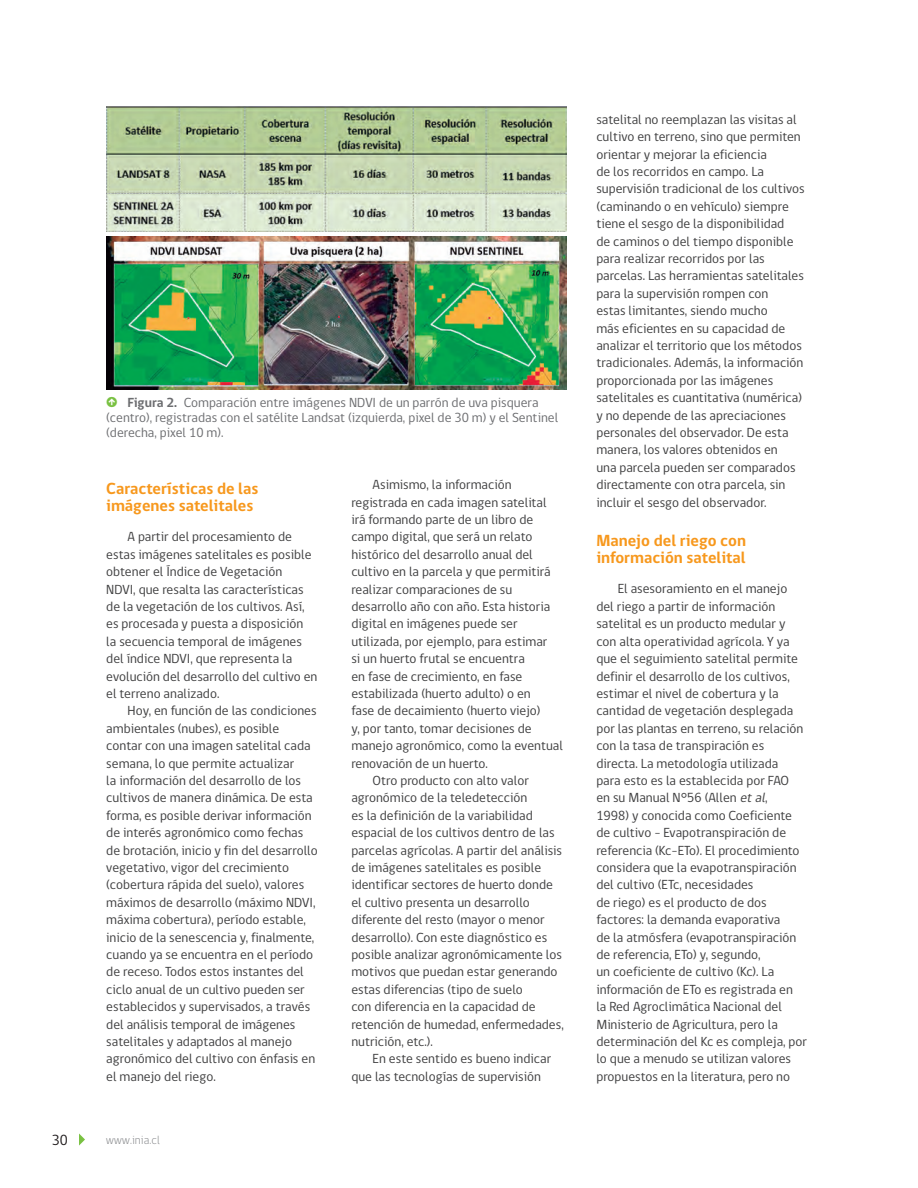
<style>
.page{position:relative;width:918px;height:1188px;background:#fff}
.page>*{position:absolute;margin:0;border:0;box-sizing:border-box;transform-origin:0 0}
.TXTGRAL_subtitulo{font:700 16.5px/17.4px "gob CL";color:#f7981d}
.t1{font:15px "gob CL";color:#231f20}
.TXTGRAL_texto{font:13.5px/17.4px "gob CL";color:#3e3e3f}
.FIGURAS_texto{font:13.5px/15px "gob CL";color:#6c6d70}
.t2{font:300 12px "gob CL";letter-spacing:.01em;color:#808285}
.s1{font-family:"Klavika Arrows";font-weight:700;font-size:15px;color:#79c142}
.s2{font-weight:700}
.s3{font-style:italic}
</style>
<div class="page">
<svg style="left:79px;top:1134px;width:6px;height:12px"></svg>
<img style="left:106px;top:106px;width:461px;height:126px">
<img style="left:106px;top:237px;width:461px;height:152px">
<p class="FIGURAS_texto" style="left:106px;top:395px;width:453px"><span class="s1">W</span> <span class="s2">Figura 2.</span> Comparación entre imágenes NDVI de un parrón de uva pisquera (centro), registradas con el satélite Landsat (izquierda, pixel de 30 m) y el Sentinel (derecha, pixel 10 m).</p>
<p class="TXTGRAL_subtitulo" style="left:106px;top:480px;width:154px">Características de las imágenes satelitales</p>
<p class="TXTGRAL_texto" style="left:106px;top:528px;width:213px;text-indent:21px">A partir del procesamiento de estas imágenes satelitales es posible obtener el Índice de Vegetación<br>NDVI, que resalta las características de la vegetación de los cultivos. Así, es procesada y puesta a disposición<br>la secuencia temporal de imágenes del índice NDVI, que representa la evolución del desarrollo del cultivo en el terreno analizado.</p>
<p class="TXTGRAL_texto" style="left:106px;top:702px;width:213px;text-indent:21px">Hoy, en función de las condiciones ambientales (nubes), es posible contar con una imagen satelital cada semana, lo que permite actualizar<br>la información del desarrollo de los cultivos de manera dinámica. De esta forma, es posible derivar información de interés agronómico como fechas de brotación, inicio y fin del desarrollo vegetativo, vigor del crecimiento (cobertura rápida del suelo), valores máximos de desarrollo (máximo NDVI, máxima cobertura), período estable, inicio de la senescencia y, finalmente, cuando ya se encuentra en el período de receso. Todos estos instantes del ciclo anual de un cultivo pueden ser establecidos y supervisados, a través del análisis temporal de imágenes satelitales y adaptados al manejo agronómico del cultivo con énfasis en el manejo del riego.</p>
<p class="t1" style="left:52px;top:1130px;width:18px">30</p>
<p class="t2" style="left:106px;top:1132px;width:55px">www.inia.cl</p>
<p class="TXTGRAL_texto" style="left:351px;top:476px;width:213px;text-indent:21px">Asimismo, la información registrada en cada imagen satelital irá formando parte de un libro de campo digital, que será un relato histórico del desarrollo anual del cultivo en la parcela y que permitirá realizar comparaciones de su desarrollo año con año. Esta historia digital en imágenes puede ser utilizada, por ejemplo, para estimar<br>si un huerto frutal se encuentra<br>en fase de crecimiento, en fase estabilizada (huerto adulto) o en<br>fase de decaimiento (huerto viejo)<br>y, por tanto, tomar decisiones de manejo agronómico, como la eventual renovación de un huerto.</p>
<p class="TXTGRAL_texto" style="left:351px;top:772px;width:214px;text-indent:21px">Otro producto con alto valor agronómico de la teledetección<br>es la definición de la variabilidad espacial de los cultivos dentro de las parcelas agrícolas. A partir del análisis de imágenes satelitales es posible identificar sectores de huerto donde el cultivo presenta un desarrollo diferente del resto (mayor o menor desarrollo). Con este diagnóstico es posible analizar agronómicamente los motivos que puedan estar generando estas diferencias (tipo de suelo<br>con diferencia en la capacidad de retención de humedad, enfermedades, nutrición, etc.).</p>
<p class="TXTGRAL_texto" style="left:351px;top:1051px;width:201px;text-indent:21px">En este sentido es bueno indicar que las tecnologías de supervisión</p>
<p class="TXTGRAL_texto" style="left:596px;top:111px;width:210px">satelital no reemplazan las visitas al cultivo en terreno, sino que permiten orientar y mejorar la eficiencia<br>de los recorridos en campo. La supervisión tradicional de los cultivos (caminando o en vehículo) siempre tiene el sesgo de la disponibilidad<br>de caminos o del tiempo disponible para realizar recorridos por las parcelas. Las herramientas satelitales para la supervisión rompen con<br>estas limitantes, siendo mucho<br>más eficientes en su capacidad de analizar el territorio que los métodos tradicionales. Además, la información proporcionada por las imágenes satelitales es cuantitativa (numérica) y no depende de las apreciaciones personales del observador. De esta manera, los valores obtenidos en<br>una parcela pueden ser comparados directamente con otra parcela, sin incluir el sesgo del observador.</p>
<p class="TXTGRAL_subtitulo" style="left:596px;top:532px;width:151px">Manejo del riego con información satelital</p>
<p class="TXTGRAL_texto" style="left:596px;top:581px;width:212px;text-indent:21px">El asesoramiento en el manejo del riego a partir de información satelital es un producto medular y con alta operatividad agrícola. Y ya que el seguimiento satelital permite definir el desarrollo de los cultivos, estimar el nivel de cobertura y la cantidad de vegetación desplegada por las plantas en terreno, su relación con la tasa de transpiración es directa. La metodología utilizada<br>para esto es la establecida por FAO<br>en su Manual N°56 (Allen <span class="s3">etal</span>,<br>1998) y conocida como Coeficiente de cultivo - Evapotranspiración de referencia (Kc-ETo). El procedimiento considera que la evapotranspiración del cultivo (ETc, necesidades<br>de riego) es el producto de dos factores: la demanda evaporativa<br>de la atmósfera (evapotranspiración de referencia, ETo) y, segundo,<br>un coeficiente de cultivo (Kc). La información de ETo es registrada en<br>la Red Agroclimática Nacional del Ministerio de Agricultura, pero la determinación del Kc es compleja, por lo que a menudo se utilizan valores propuestos en la literatura, pero no</p>
</div>
